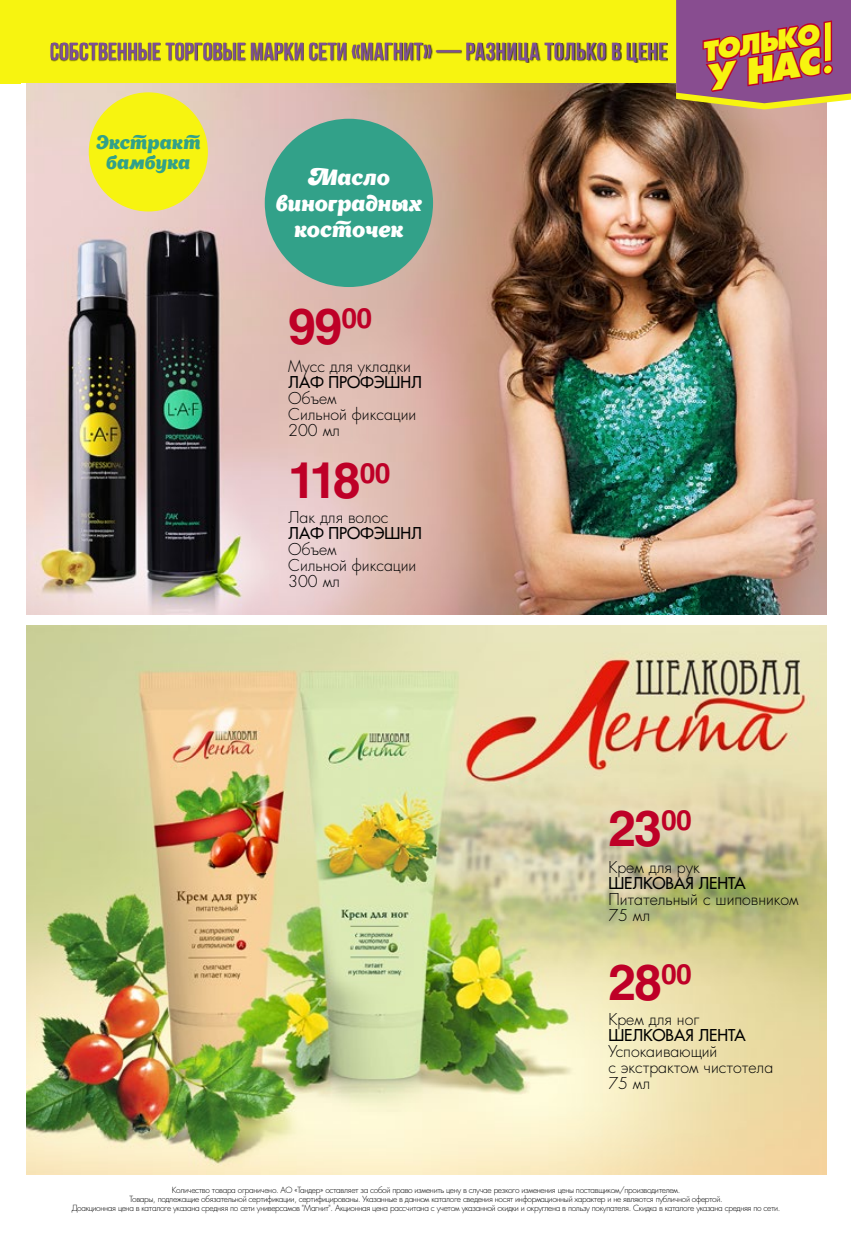
<style>
.page{position:relative;width:851px;height:1234px;background:#fff}
.page>*{position:absolute;margin:0;border:0;box-sizing:border-box;transform-origin:0 0}
.t1{font:700 49.5px "Helios";letter-spacing:-.045em;color:#be0027}
.t2{font:italic 800 34.35px "Favorit";color:#f7f410}
.t3{font:italic 800 26.1px "Favorit";color:#f7f410}
.t4{font:700 24.75px "Bebas Neue";letter-spacing:.005em;color:#7e5194}
.t5{font:21.9px/26.2px "Appetite New";color:#fff;text-align:center}
.t6{font:18.9px/20.1px "Appetite New";color:#32a189;text-align:center}
.t7{font:15.9px/15.9px "Favorit Light C";color:#000}
.t8{font:15.9px "Favorit C";color:#000}
.t9{font:8.25px/9px "Favorit Light C";letter-spacing:-.04em;color:#000;text-align:center}
.s1{font-family:"Favorit C";font-weight:400;font-size:65.1px}
</style>
<div class="page">
<img style="left:26px;top:625px;width:799px;height:548px">
<img style="left:26px;top:82px;width:799px;height:532px">
<div style="left:0;top:0;width:21px;height:84px;background:#f7f410"></div>
<div style="left:0;top:0;width:850px;height:82px;background:#f7f410"></div>
<svg style="left:51px;top:43px;width:616px;height:19px"></svg>
<svg style="left:676px;top:0;width:174px;height:109px;background:#984d77"></svg>
<div style="left:89px;top:92px;width:119px;height:119px;background:#f7f410;border-radius:50%"></div>
<div style="left:265px;top:119px;width:168px;height:168px;background:#32a189;border-radius:50%"></div>
<h3 class="t4" style="left:50px;top:38px;width:618px">Собственные торговые марки сети «Магнит» — разница ТОЛЬКО в цене</h3>
<h3 class="t6" style="left:96px;top:131px;width:106px">Экстракт бамбука</h3>
<h3 class="t5" style="left:276px;top:163px;width:148px">Масло виноградных косточек</h3>
<h1 class="t1" style="left:288px;top:297px;width:85px">99<sup>00</sup></h1>
<h3 class="t7" style="left:288px;top:358px;width:124px">Мусс для укладки</h3>
<h3 class="t8" style="left:288px;top:372px;width:135px">ЛАФ ПРОФЭШНЛ</h3>
<h3 class="t7" style="left:288px;top:390px;width:129px">Объем<br>Сильной фиксации<br>200 мл</h3>
<h1 class="t1" style="left:288px;top:452px;width:104px">118<sup>00</sup></h1>
<h3 class="t7" style="left:288px;top:509px;width:102px">Лак для волос</h3>
<h3 class="t8" style="left:288px;top:523px;width:135px">ЛАФ ПРОФЭШНЛ</h3>
<h3 class="t7" style="left:288px;top:541px;width:129px">Объем<br>Сильной фиксации<br>300 мл</h3>
<h2 class="t2" style="left:703px;top:58px;width:133px;rotate:-9deg">У НАС<span class="s1">!</span></h2>
<h3 class="t3" style="left:699px;top:36px;width:120px;rotate:-9deg">ТОЛЬКО</h3>
<h1 class="t1" style="left:608px;top:798px;width:85px">23<sup>00</sup></h1>
<h3 class="t7" style="left:608px;top:859px;width:93px">Крем для рук</h3>
<h3 class="t8" style="left:608px;top:872px;width:139px">ШЕЛКОВАЯ ЛЕНТА</h3>
<h3 class="t7" style="left:608px;top:891px;width:192px">Питательный с шиповником<br>75 мл</h3>
<h1 class="t1" style="left:608px;top:953px;width:85px">28<sup>00</sup></h1>
<h3 class="t7" style="left:608px;top:1011px;width:93px">Крем для ног</h3>
<h3 class="t8" style="left:608px;top:1024px;width:139px">ШЕЛКОВАЯ ЛЕНТА</h3>
<h3 class="t7" style="left:608px;top:1042px;width:166px">Успокаивающий<br>с экстрактом чистотела<br>75 мл</h3>
<p class="t9" style="left:72px;top:1185px;width:710px">Количество товара ограничено. АО «Тандер» оставляет за собой право изменить цену в случае резкого изменения цены поставщиком/производителем.<br>Товары, подлежащие обязательной сертификации, сертифицированы. Указанные в данном каталоге сведения носят информационный характер и не являются публичной офертой.<br>Доакционная цена в каталоге указана средняя по сети универсамов "Магнит". Акционная цена рассчитана с учетом указанной скидки и округлена в пользу покупателя. Скидка в каталоге указана средняя по сети.</p>
</div>
